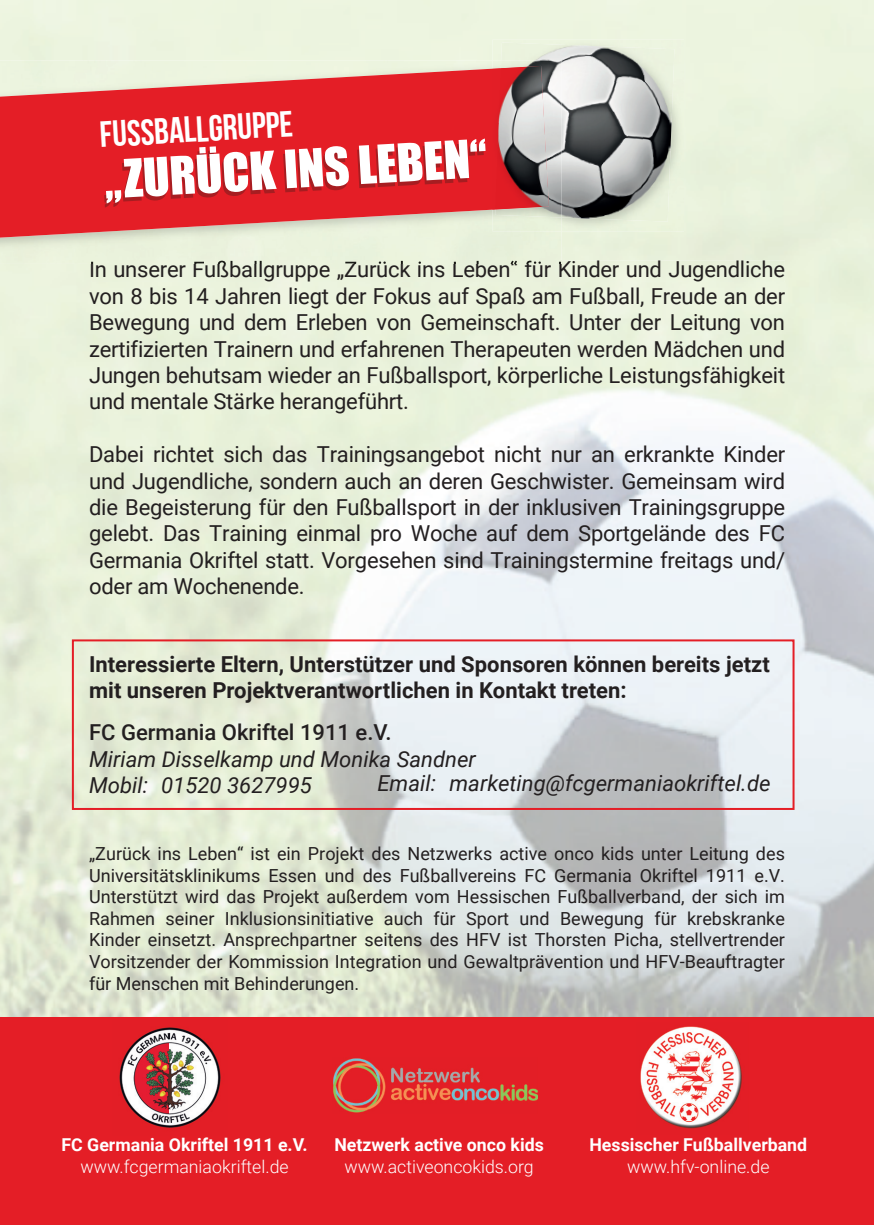
<style>
.page{position:relative;width:874px;height:1225px;background:#fff}
.page>*{position:absolute;margin:0;border:0;box-sizing:border-box;transform-origin:0 0}
.t1{font:48.6px "Impact";color:#fff}
.t2{font:36.4px "Bebas Neue";color:#fff}
.t3{font:22px/26.4px "Roboto";letter-spacing:-.01em;color:#231f20;text-align:justify}
.t4{font:700 22px/26.4px "Roboto";color:#231f20}
.t5{font:italic 22px/26.4px "Roboto";color:#231f20}
.t6{font:500 22px "Roboto";color:#231f20}
.t7{font:18px/21.6px "Roboto";color:#231f20;text-align:justify}
.t8{font:700 17.8px "Roboto";color:#fff}
.t9{font:300 17.8px "Roboto";color:#fff}
</style>
<div class="page">
<div style="left:91px;top:261px;width:693px;height:21px;background:#eaf2dc"></div>
<div style="left:72px;top:639px;width:722px;height:171px;border:2px solid #e41e26"></div>
<div style="left:0;top:60px;width:561px;height:204px;background:#ebf3dd"></div>
<img style="left:91px;top:261px;width:470px;height:3px">
<svg style="left:0;top:66px;width:548px;height:172px;background:#e44447"></svg>
<img style="left:492px;top:60px;width:69px;height:171px">
<img style="left:492px;top:68px;width:3px;height:142px">
<img style="left:501px;top:42px;width:173px;height:180px">
<img style="left:495px;top:60px;width:66px;height:157px">
<img style="left:495px;top:66px;width:53px;height:143px">
<div style="left:0;top:1017px;width:873px;height:208px;background:#e41e26"></div>
<img style="left:333px;top:1058px;width:204px;height:55px">
<img style="left:640px;top:1026px;width:102px;height:103px">
<img style="left:119px;top:1027px;width:102px;height:101px">
<h2 class="t2" style="left:99px;top:114px;width:195px;rotate:-3deg">Fußballgruppe</h2>
<h1 class="t1" style="left:102px;top:141px;width:384px;rotate:-3deg">„ZURÜCK INS LEBEN“</h1>
<p class="t3" style="left:89px;top:255px;width:697px">In unserer Fußballgruppe „Zurück ins Leben“ für Kinder und Jugendliche von 8 bis 14 Jahren liegt der Fokus auf Spaß am Fußball, Freude an der Bewegung und dem Erleben von Gemeinschaft. Unter der Leitung von zertifizierten Trainern und erfahrenen Therapeuten werden Mädchen und Jungen behutsam wieder an Fußballsport, körperliche Leistungsfähigkeit und mentale Stärke herangeführt.</p>
<p class="t3" style="left:89px;top:440px;width:697px">Dabei richtet sich das Trainingsangebot nicht nur an erkrankte Kinder und Jugendliche, sondern auch an deren Geschwister. Gemeinsam wird die Begeisterung für den Fußballsport in der inklusiven Trainingsgruppe gelebt. Das Training einmal pro Woche auf dem Sportgelände des FC Germania Okriftel statt. Vorgesehen sind Trainingstermine freitags und/ oder am Wochenende.</p>
<p class="t4" style="left:89px;top:649px;width:681px">Interessierte Eltern, Unterstützer und Sponsoren können bereits jetzt mit unseren Projektverantwortlichen in Kontakt treten:</p>
<p class="t6" style="left:89px;top:717px;width:304px">FC Germania Okriftel 1911 e.V.</p>
<p class="t5" style="left:89px;top:745px;width:388px">Miriam Disselkamp und Monika Sandner<br>Mobil: 01520 3627995</p>
<p class="t5" style="left:377px;top:769px;width:394px">Email: marketing@fcgermaniaokriftel.de</p>
<p class="t7" style="left:89px;top:842px;width:697px">„Zurück ins Leben“ ist ein Projekt des Netzwerks active onco kids unter Leitung des Universitätsklinikums Essen und des Fußballvereins FC Germania Okriftel 1911 e.V.<br>Unterstützt wird das Projekt außerdem vom Hessischen Fußballverband, der sich im Rahmen seiner Inklusionsinitiative auch für Sport und Bewegung für krebskranke Kinder einsetzt. Ansprechpartner seitens des HFV ist Thorsten Picha, stellvertrender Vorsitzender der Kommission Integration und Gewaltprävention und HFV-Beauftragter für Menschen mit Behinderungen.</p>
<p class="t8" style="left:61px;top:1132px;width:247px">FC Germania Okriftel 1911 e.V.</p>
<p class="t9" style="left:80px;top:1153px;width:209px">www.fcgermaniaokriftel.de</p>
<p class="t8" style="left:334px;top:1132px;width:211px">Netzwerk active onco kids</p>
<p class="t9" style="left:344px;top:1153px;width:191px">www.activeoncokids.org</p>
<p class="t8" style="left:589px;top:1132px;width:219px">Hessischer Fußballverband</p>
<p class="t9" style="left:627px;top:1153px;width:144px">www.hfv-online.de</p>
</div>
